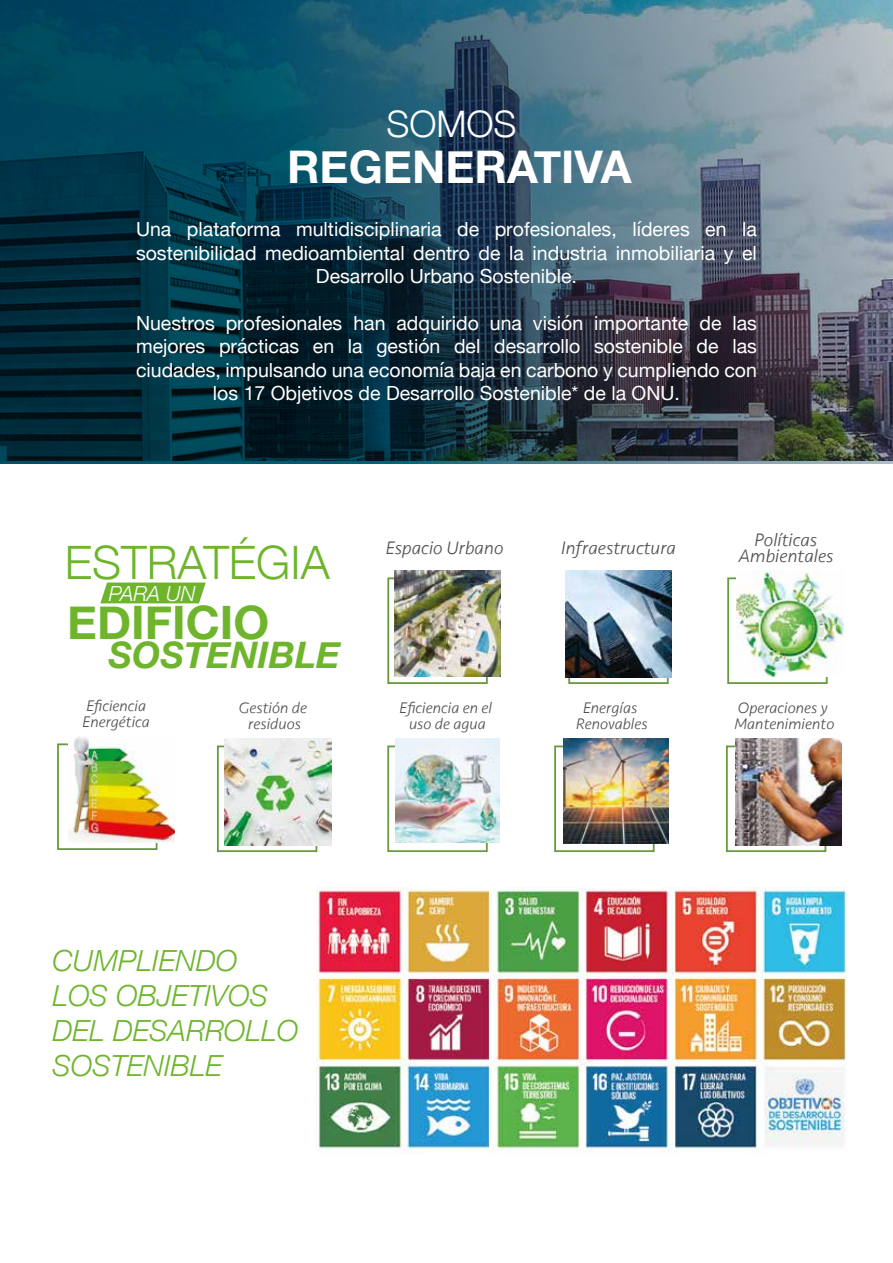
<style>
.page{position:relative;width:893px;height:1263px;background:#fff}
.page>*{position:absolute;margin:0;border:0;box-sizing:border-box;transform-origin:0 0}
.t1{font:300 46.05px "Helvetica Neue";color:#6eb52c}
.t2{font:700 46.05px "Helvetica Neue";color:#6eb52c}
.t3{font:700 45px "Helvetica Neue";color:#fff}
.t4{font:italic 700 36.6px "Helvetica Neue";color:#6eb52c}
.t5{font:300 36.6px "Helvetica Neue";color:#fff}
.t6{font:italic 300 29.1px/35px "Helvetica Neue";color:#6eb52c}
.t7{font:italic 300 20.85px "Helvetica Neue";color:#fff}
.t8{font:19.5px/23.4px "Helvetica Neue";color:#fff;text-align:center}
.t9{font:italic 300 18.6px/16px "Seravek";color:#525150;text-align:center}
.t10{font:italic 300 15.75px/16px "Seravek";color:#525150;text-align:center}
</style>
<div class="page">
<div style="left:568px;top:577px;width:101px;height:107px;border:2px solid #67993e"></div>
<div style="left:727px;top:577px;width:101px;height:107px;border:2px solid #67993e"></div>
<img style="left:737px;top:570px;width:106px;height:107px">
<div style="left:57px;top:743px;width:100px;height:107px;border:2px solid #67993e"></div>
<img style="left:68px;top:736px;width:107px;height:107px">
<div style="left:387px;top:577px;width:101px;height:107px;border:2px solid #67993e"></div>
<img style="left:394px;top:570px;width:107px;height:107px">
<div style="left:726px;top:745px;width:100px;height:107px;border:2px solid #67993e"></div>
<img style="left:735px;top:738px;width:107px;height:107px">
<div style="left:554px;top:745px;width:101px;height:107px;border:2px solid #67993e"></div>
<img style="left:563px;top:738px;width:106px;height:105px">
<div style="left:217px;top:745px;width:100px;height:107px;border:2px solid #67993e"></div>
<img style="left:224px;top:738px;width:107px;height:107px">
<div style="left:387px;top:745px;width:101px;height:107px;border:2px solid #67993e"></div>
<img style="left:396px;top:739px;width:103px;height:104px">
<img style="left:565px;top:570px;width:107px;height:107px">
<img style="left:0;top:0;width:893px;height:463px">
<img style="left:316px;top:888px;width:530px;height:264px">
<svg style="left:100px;top:582px;width:106px;height:21px"></svg>
<h3 class="t5" style="left:386px;top:95px;width:132px">SOMOS</h3>
<h2 class="t3" style="left:287px;top:132px;width:346px">REGENERATIVA</h2>
<p class="t8" style="left:136px;top:219px;width:622px">Una plataforma multidisciplinaria de profesionales, líderes en la sostenibilidad medioambiental dentro de la industria inmobiliaria y el<br>Desarrollo Urbano Sostenible.</p>
<p class="t8" style="left:136px;top:312px;width:622px">Nuestros profesionales han adquirido una visión importante de las mejores prácticas en la gestión del desarrollo sostenible de las ciudades, impulsando una economía baja en carbono y cumpliendo con los 17 Objetivos de Desarrollo Sostenible* de la ONU.</p>
<h1 class="t1" style="left:65px;top:525px;width:266px">ESTRATÉGIA</h1>
<p class="t7" style="left:109px;top:577px;width:88px">PARA UN</p>
<h1 class="t2" style="left:67px;top:586px;width:204px">EDIFICIO</h1>
<h3 class="t4" style="left:108px;top:626px;width:234px">SOSTENIBLE</h3>
<p class="t10" style="left:83px;top:698px;width:69px;text-align:left">Eficiencia<br>Energética</p>
<p class="t10" style="left:239px;top:700px;width:70px">Gestión de residuos</p>
<p class="t9" style="left:386px;top:540px;width:119px">Espacio Urbano</p>
<p class="t9" style="left:561px;top:540px;width:116px">Infraestructura</p>
<p class="t10" style="left:400px;top:700px;width:94px">Eficiencia en el uso de agua</p>
<p class="t10" style="left:576px;top:700px;width:73px">Energías<br>Renovables</p>
<p class="t9" style="left:738px;top:532px;width:97px">Políticas<br>Ambientales</p>
<p class="t10" style="left:734px;top:700px;width:101px;text-align:left">Operaciones y<br>Mantenimiento</p>
<h3 class="t6" style="left:52px;top:941px;width:247px">CUMPLIENDO<br>LOS OBJETIVOS<br>DEL DESARROLLO<br>SOSTENIBLE</h3>
</div>
